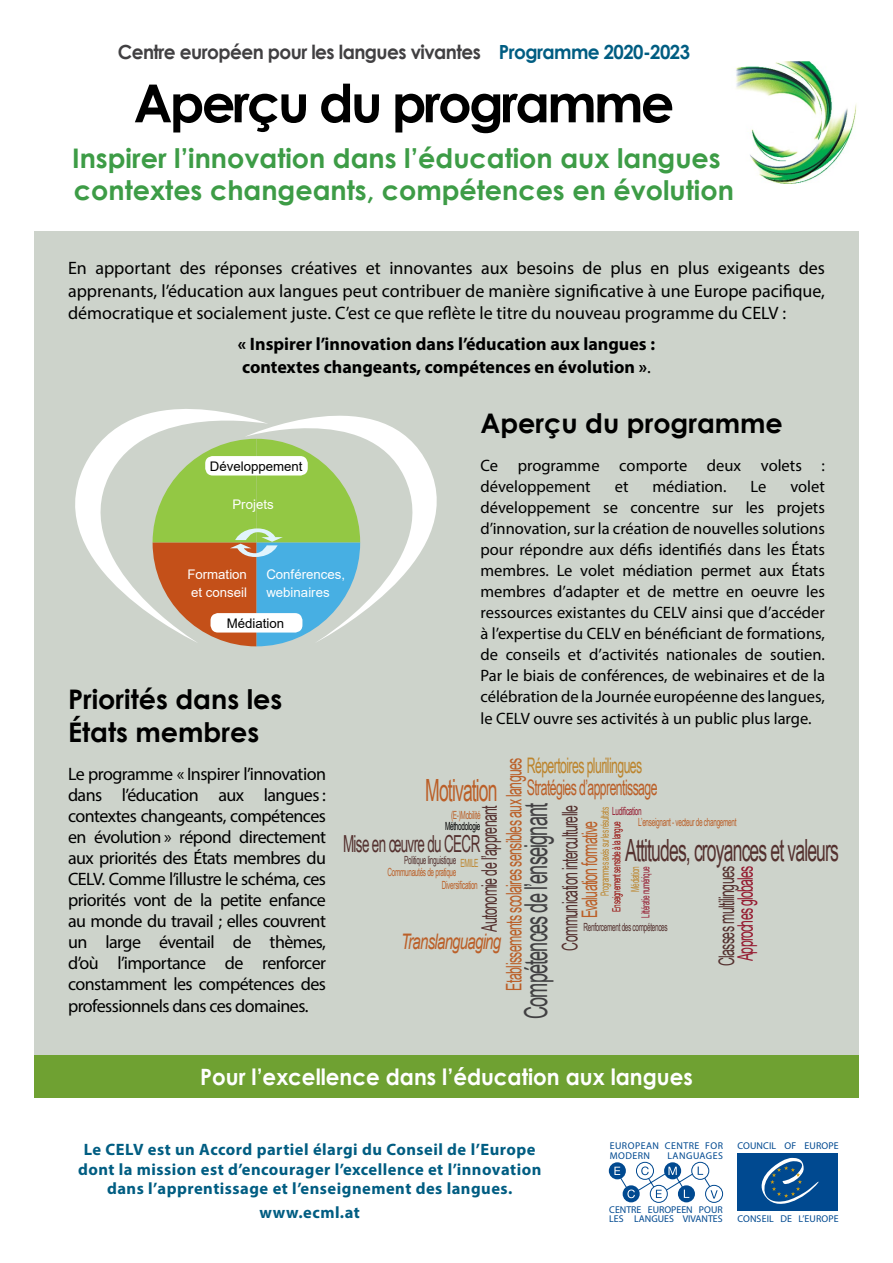
<style>
.page{position:relative;width:893px;height:1263px;background:#fff}
.page>*{position:absolute;margin:0;border:0;box-sizing:border-box;transform-origin:0 0}
.t1{font:700 52.5px "Century Gothic";letter-spacing:-.05em;color:#000}
.t2{font:31.65px "Arial Narrow";letter-spacing:-.04em;color:#414042;scale:.7 1}
.t3{font:30.6px "Arial Narrow";letter-spacing:-.04em;color:#54312f;scale:.7 1}
.t4{font:30.6px "Arial Narrow";letter-spacing:-.04em;color:#bb5f28;scale:.7 1}
.t5{font:700 27px/32.4px "Century Gothic";color:#3d9c46}
.t6{font:700 27px/32.4px "Century Gothic";color:#000}
.t7{font:23.55px "Arial Narrow";letter-spacing:-.04em;color:#54312f;scale:.7 1}
.t8{font:700 22.5px "Century Gothic";color:#fff;scale:.95 1}
.t9{font:21.45px "Arial Narrow";letter-spacing:-.04em;color:#bb5f28;scale:.7 1}
.t10{font:21.45px "Arial Narrow";letter-spacing:-.04em;color:#54312f;scale:.7 1}
.t11{font:21.45px "Arial Narrow";letter-spacing:-.04em;color:#bc842c;scale:.7 1}
.t12{font:21.45px "Arial Narrow";letter-spacing:-.05em;color:#951a30;scale:.7 1}
.t13{font:italic 21.45px "Arial";letter-spacing:-.05em;color:#bb5f28;scale:.7 1}
.t14{font:700 19.5px "Century Gothic";letter-spacing:-.03em;color:#414042;scale:.95 1}
.t15{font:18px/21.1px "Myriad Pro";letter-spacing:-.03em;color:#000;text-align:justify}
.t16{font:700 18px/22.5px "Myriad Pro";color:#000}
.t17{font:16.5px/21px "Myriad Pro";color:#000}
.t18{font:700 16.5px/19.8px "Myriad Pro";letter-spacing:.03em;color:#005d82;text-align:center}
.t19{font:13.2px/18.6px "Arial";color:#fff}
.t20{font:13.2px "Arial";color:#000}
.t21{font:11.25px "Arial Narrow";letter-spacing:-.04em;color:#bb5f28;scale:.7 1}
.t22{font:11.25px "Arial Narrow";letter-spacing:-.04em;color:#54312f;scale:.7 1}
.t23{font:11.25px "Arial Narrow";letter-spacing:-.04em;color:#bc842c;scale:.7 1}
.t24{font:11.25px "Arial Narrow";letter-spacing:-.04em;color:#951a30;scale:.7 1}
.t25{font:11.25px "Arial Narrow";letter-spacing:-.04em;color:#950706;scale:.7 1}
.t26{font:11.25px "Arial Narrow";letter-spacing:-.04em;color:#000;scale:.7 1}
.t27{font:9.9px/9.1px "Myriad Pro";letter-spacing:.015em;color:#004990}
.t28{font:9.9px/9.1px "Myriad Pro";letter-spacing:.05em;color:#004990}
.s1{color:#005d82}
.s2{font-weight:400}
</style>
<div class="page">
<div style="left:34px;top:232px;width:825px;height:829px;background:#cdd3cb"></div>
<div style="left:738px;top:1153px;width:100px;height:58px;background:#004990"></div>
<svg style="left:761px;top:1157px;width:57px;height:47px"></svg>
<div style="left:636px;top:1162px;width:18px;height:18px;border:1px solid #004990;border-radius:50%"></div>
<div style="left:650px;top:1185px;width:18px;height:18px;border:1px solid #004990;border-radius:50%"></div>
<div style="left:691px;top:1162px;width:18px;height:18px;border:1px solid #004990;border-radius:50%"></div>
<svg style="left:706px;top:1185px;width:17px;height:17px"></svg>
<div style="left:705px;top:1185px;width:18px;height:18px;border:1px solid #004990;border-radius:50%"></div>
<div style="left:678px;top:1185px;width:17px;height:17px;background:#004990;border-radius:50%"></div>
<svg style="left:664px;top:1162px;width:17px;height:17px"></svg>
<div style="left:623px;top:1185px;width:17px;height:17px;background:#004990;border-radius:50%"></div>
<div style="left:609px;top:1162px;width:17px;height:17px;background:#004990;border-radius:50%"></div>
<svg style="left:614px;top:1166px;width:104px;height:32px"></svg>
<div style="left:34px;top:1055px;width:825px;height:43px;background:#6fa132"></div>
<img style="left:736px;top:62px;width:121px;height:122px">
<svg style="left:268px;top:415px;width:169px;height:199px"></svg>
<svg style="left:75px;top:409px;width:193px;height:207px"></svg>
<svg style="left:153px;top:439px;width:207px;height:207px"></svg>
<div style="left:205px;top:456px;width:103px;height:19px;background:#fff;border-radius:8px"></div>
<div style="left:211px;top:613px;width:91px;height:19px;background:#fff;border-radius:8px"></div>
<p class="t14" style="left:118px;top:37px;width:604px">Centre européen pour les langues vivantes <span class="s1">Programme 2020-2023</span></p>
<h1 class="t1" style="left:134px;top:63px;width:542px">Aperçu du programme</h1>
<h3 class="t5" style="left:72px;top:141px;width:665px">Inspirer l’innovation dans l’éducation aux langues : contextes changeants, compétences en évolution</h3>
<p class="t15" style="left:68px;top:257px;width:758px;line-height:22.5px">En apportant des réponses créatives et innovantes aux besoins de plus en plus exigeants des apprenants, l’éducation aux langues peut contribuer de manière significative à une Europe pacifique, démocratique et socialement juste. C’est ce que reflète le titre du nouveau programme du CELV :</p>
<p class="t16" style="left:238px;top:333px;width:419px">« Inspirer l’innovation dans l’éducation aux langues : contextes changeants, compétences en évolution »<span class="s2">.</span></p>
<h3 class="t6" style="left:480px;top:405px;width:304px">Aperçu du programme</h3>
<p class="t17" style="left:480px;top:454px;width:346px">Ce programme comporte deux volets : développement</p>
<p class="t20" style="left:210px;top:457px;width:94px">Développement</p>
<p class="t17" style="left:480px;top:475px;width:346px;text-align:justify;text-indent:310px">volet développement se concentre sur les projets d’innovation, sur la création de nouvelles solutions pour répondre aux défis identifiés dans les États membres. Le volet médiation permet aux États membres d’adapter et de mettre en oeuvre les ressources existantes du CELV ainsi que d’accéder à l’expertise du CELV en bénéficiant de formations, de conseils et d’activités nationales de soutien.<br>Par le biais de conférences, de webinaires et de la célébration de la Journée européenne des langues,</p>
<p class="t17" style="left:480px;top:708px;width:333px">le CELV ouvre ses activités à un public plus large.</p>
<p class="t17" style="left:615px;top:475px;width:15px">et</p>
<p class="t17" style="left:652px;top:475px;width:76px">médiation.</p>
<p class="t17" style="left:751px;top:475px;width:17px">Le</p>
<p class="t19" style="left:232px;top:495px;width:43px">Projets</p>
<p class="t19" style="left:187px;top:565px;width:61px">Formation et conseil</p>
<p class="t19" style="left:266px;top:565px;width:80px">Conférences, webinaires</p>
<p class="t20" style="left:227px;top:614px;width:59px">Médiation</p>
<h3 class="t6" style="left:68px;top:682px;width:216px">Priorités dans les<br>États membres</h3>
<p class="t15" style="left:68px;top:763px;width:259px">Le programme « Inspirer l’innovation dans l’éducation aux langues : contextes changeants, compétences en évolution » répond directement aux priorités des États membres du CELV. Comme l’illustre le schéma, ces priorités vont de la petite enfance au monde du travail ; elles couvrent un large éventail de thèmes, d’où l’importance de renforcer constamment les compétences des professionnels dans ces domaines.</p>
<p class="t11" style="left:527px;top:750px;width:166px">Répertoires plurilingues</p>
<p class="t9" style="left:498px;top:990px;width:334px;rotate:-90deg">Etablissements scolaires sensibles aux langues</p>
<h3 class="t4" style="left:425px;top:768px;width:105px">Motivation</h3>
<p class="t9" style="left:527px;top:771px;width:188px">Stratégies d’apprentissage</p>
<h2 class="t2" style="left:513px;top:1019px;width:310px;rotate:-90deg">Compétences de l’enseignant</h2>
<p class="t10" style="left:474px;top:932px;width:182px;rotate:-90deg">Autonomie de l’apprenant</p>
<p class="t10" style="left:554px;top:951px;width:209px;rotate:-90deg">Communication interculturelle</p>
<p class="t24" style="left:612px;top:803px;width:44px">Ludification</p>
<p class="t23" style="left:597px;top:896px;width:129px;rotate:-90deg">Programmes axés sur les résultats</p>
<p class="t21" style="left:451px;top:806px;width:44px">(E-)Mobilité</p>
<p class="t21" style="left:638px;top:814px;width:142px">L’enseignant - vecteur de changement</p>
<p class="t26" style="left:445px;top:817px;width:52px">Méthodologie</p>
<p class="t9" style="left:574px;top:918px;width:140px;rotate:-90deg">Evaluation formative</p>
<p class="t25" style="left:608px;top:911px;width:130px;rotate:-90deg">Enseignement sensible à la langue</p>
<h3 class="t7" style="left:343px;top:826px;width:198px">Mise en œuvre du CECR</h3>
<h3 class="t3" style="left:625px;top:828px;width:307px">Attitudes, croyances et valeurs</h3>
<p class="t22" style="left:404px;top:852px;width:76px">Politique linguistique</p>
<p class="t21" style="left:442px;top:877px;width:53px">Diversification</p>
<p class="t23" style="left:460px;top:855px;width:27px">EMILE</p>
<p class="t12" style="left:729px;top:961px;width:138px;rotate:-90deg">Approches globales</p>
<p class="t10" style="left:711px;top:966px;width:145px;rotate:-90deg">Classes multilingues</p>
<p class="t23" style="left:627px;top:891px;width:38px;rotate:-90deg">Médiation</p>
<p class="t24" style="left:637px;top:917px;width:74px;rotate:-90deg">Littératie numérique</p>
<p class="t21" style="left:387px;top:863px;width:100px">Communautés de pratique</p>
<p class="t22" style="left:583px;top:918px;width:122px">Renforcement des compétences</p>
<p class="t13" style="left:401px;top:928px;width:145px">Translanguaging</p>
<p class="t8" style="left:200px;top:1060px;width:520px">Pour l’excellence dans l’éducation aux langues</p>
<p class="t18" style="left:78px;top:1139px;width:465px">Le CELV est un Accord partiel élargi du Conseil de l’Europe dont la mission est d’encourager l’excellence et l’innovation dans l’apprentissage et l’enseignement des langues.</p>
<p class="t18" style="left:260px;top:1202px;width:102px">www.ecml.at</p>
<p class="t28" style="left:610px;top:1141px;width:115px">EUROPEAN CENTRE FOR<br>MODERN</p>
<p class="t28" style="left:667px;top:1150px;width:57px">LANGUAGES</p>
<p class="t27" style="left:737px;top:1141px;width:103px">COUNCIL OF EUROPE</p>
<p class="t27" style="left:609px;top:1205px;width:115px">CENTRE EUROPEEN POUR<br>LES LANGUES VIVANTES</p>
<p class="t27" style="left:737px;top:1214px;width:103px">CONSEIL DE L’EUROPE</p>
</div>
